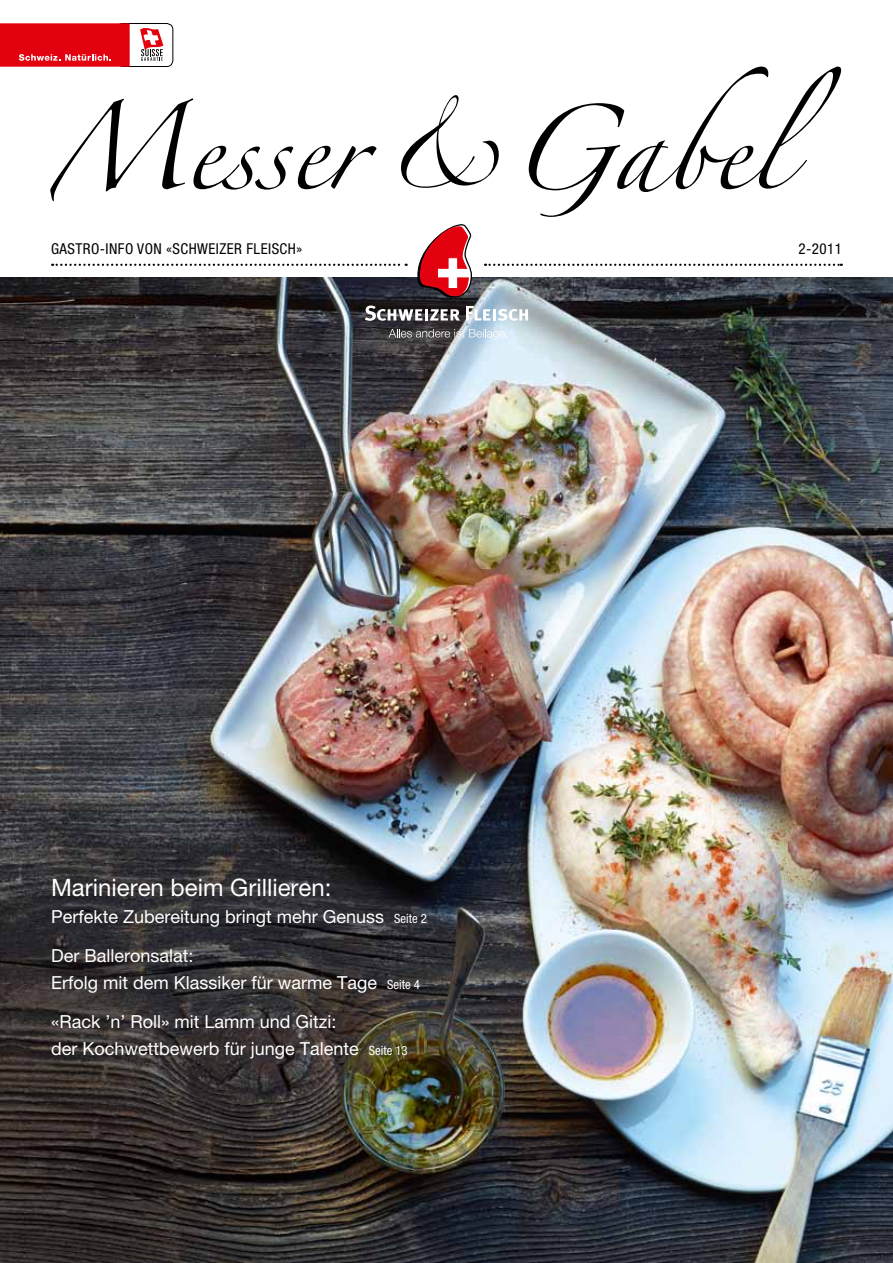
<style>
.page{position:relative;width:893px;height:1263px;background:#fff}
.page>*{position:absolute;margin:0;border:0;box-sizing:border-box;transform-origin:0 0}
.t1{font:76.5px "Proviande";letter-spacing:.01em;color:#000;scale:.95 1}
.t2{font:24px "Helvetica Neue LT Std";color:#fff}
.t3{font:18px/39px "Helvetica Neue LT Std";color:#fff}
.t4{font:condensed 15px "Helvetica Neue LT Std";letter-spacing:.03em;color:#000}
.s1{font-stretch:condensed;font-size:12.75px}
</style>
<div class="page">
<img style="left:0;top:277px;width:893px;height:986px">
<svg style="left:365px;top:305px;width:95px;height:16px"></svg>
<svg style="left:466px;top:306px;width:62px;height:15px"></svg>
<svg style="left:389px;top:329px;width:118px;height:11px"></svg>
<svg style="left:417px;top:225px;width:55px;height:72px"></svg>
<div style="left:116px;top:23px;width:57px;height:44px;border:1px solid #000;border-radius:6px"></div>
<div style="left:0;top:23px;width:130px;height:44px;background:#e3000f"></div>
<svg style="left:19px;top:54px;width:92px;height:7px"></svg>
<svg style="left:140px;top:28px;width:23px;height:33px"></svg>
<svg style="left:52px;top:264px;width:355px;height:2px"></svg>
<svg style="left:485px;top:264px;width:357px;height:2px"></svg>
<h1 class="t1" style="left:48px;top:117px;width:836px">Messer&amp;Gabel</h1>
<p class="t4" style="left:51px;top:240px;width:96px">GASTRO-INFO VON</p>
<p class="t4" style="left:166px;top:240px;width:50px">«SCHWEIZE</p>
<p class="t4" style="left:234px;top:240px;width:27px">R FLEISC</p>
<p class="t4" style="left:288px;top:240px;width:16px">H»</p>
<p class="t4" style="left:798px;top:240px;width:45px">2-2011</p>
<h2 class="t2" style="left:51px;top:873px;width:282px">Marinieren beim Grillieren:</h2>
<p class="t3" style="left:51px;top:896px;width:377px">Perfekte Zubereitung bringt mehr Genuss <span class="s1">SEITE 2<br></span>Der Balleronsalat:</p>
<p class="t3" style="left:51px;top:962px;width:370px">Erfolg mit dem Klassiker für warme Tage <span class="s1">SEITE 4 </span>«Rack ’n’ Roll» mit Lamm und Gitzi:</p>
<p class="t3" style="left:51px;top:1028px;width:358px">der Kochwettbewerb für junge Talente <span class="s1">SEITE 13</span></p>
</div>
